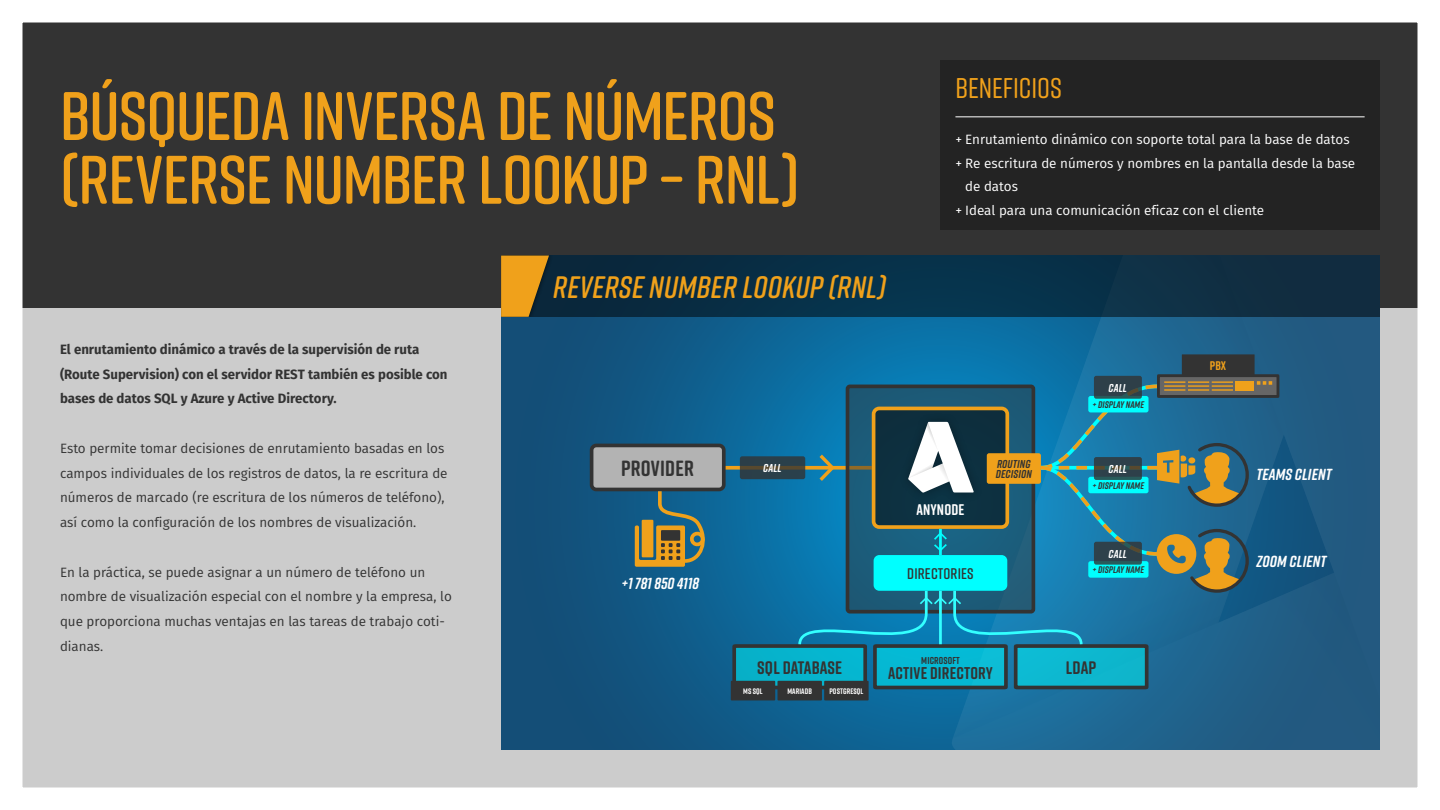
<style>
.page{position:relative;width:1440px;height:810px;background:#ccc}
.page>*{position:absolute;margin:0;border:0;box-sizing:border-box;transform-origin:0 0}
.t1{font:600 68.47px/63.8px "Rift Soft";letter-spacing:-.015em;color:#f0a11b}
.t2{font:italic 600 30.97px "Rift Soft";letter-spacing:.01em;color:#f0a11b}
.t3{font:500 28.5px "Rift Soft";color:#f0a11b}
.t4{font:700 21.98px "Rift Soft";letter-spacing:.01em;color:#333}
.t5{font:700 18.08px "Rift Soft";letter-spacing:.005em;color:#333}
.t6{font:700 17.02px "Rift Soft";letter-spacing:.01em;color:#333}
.t7{font:italic 700 16.05px "Rift Soft";letter-spacing:.01em;color:#fff}
.t8{font:600 15.45px "Rift Soft";letter-spacing:.01em;color:#333}
.t9{font:700 15.45px "Rift Soft";letter-spacing:.01em;color:#fff}
.t10{font:13.5px/24.8px "Fira Sans";color:#333}
.t11{font:13.5px "Fira Sans";color:#fff}
.t12{font:700 13.5px/24.8px "Fira Sans";color:#333}
.t13{font:700 12.52px "Rift Soft";color:#f0a11b}
.t14{font:italic 700 11.48px "Rift Soft";letter-spacing:.01em;color:#fff}
.t15{font:italic 700 11.48px/10.5px "Rift Soft";letter-spacing:.01em;color:#333}
.t16{font:700 10.05px "Rift Soft";letter-spacing:.01em;color:#333}
.t17{font:italic 700 9.6px "Rift Soft";letter-spacing:.01em;color:#333}
.t18{font:700 8.02px "Rift Soft";letter-spacing:.01em;color:#fff}
</style>
<div class="page">
<div style="left:0;top:0;width:1440px;height:308px;background:#333"></div>
<div style="left:940px;top:60px;width:440px;height:170px;background:#232323"></div>
<hr style="left:955px;top:116px;width:410px;height:1px;background:#fff">
<svg style="left:501px;top:317px;width:229px;height:433px;background:#11547f"></svg>
<div style="left:501px;top:256px;width:879px;height:61px;background:#09283e"></div>
<svg style="left:501px;top:256px;width:48px;height:61px"></svg>
<svg style="left:726px;top:466px;width:4px;height:4px"></svg>
<div style="left:592px;top:445px;width:132px;height:44px;background:#b3b3b3;border-radius:5px"></div>
<div style="left:590px;top:444px;width:136px;height:47px;border:4px solid #333;border-radius:5px"></div>
<svg style="left:635px;top:488px;width:79px;height:79px;background:#5c7160"></svg>
<svg style="left:730px;top:256px;width:650px;height:494px;background:#1d6787"></svg>
<div style="left:0;top:0;width:1440px;height:810px;border:22px solid #fff"></div>
<h1 class="t1" style="left:60px;top:82px;width:741px">BÚSQUEDA INVERSA DE NÚMEROS (REVERSE NUMBER LOOKUP – RNL)</h1>
<h3 class="t3" style="left:955px;top:68px;width:108px">BENEFICIOS</h3>
<p class="t11" style="left:955px;top:130px;width:396px">+ Enrutamiento dinámico con soporte total para la base de datos</p>
<p class="t11" style="left:955px;top:153px;width:401px">+ Re escritura de números y nombres en la pantalla desde la base</p>
<p class="t11" style="left:965px;top:176px;width:54px">de datos</p>
<p class="t11" style="left:955px;top:200px;width:310px">+ Ideal para una comunicación eficaz con el cliente</p>
<p class="t12" style="left:60px;top:337px;width:389px">El enrutamiento dinámico a través de la supervisión de ruta (Route Supervision) con el servidor REST también es posible con bases de datos SQL y Azure y Active Directory.</p>
<p class="t10" style="left:60px;top:436px;width:389px">Esto permite tomar decisiones de enrutamiento basadas en los campos individuales de los registros de datos, la re escritura de números de marcado (re escritura de los números de teléfono), así como la configuración de los nombres de visualización.</p>
<p class="t10" style="left:60px;top:559px;width:393px">En la práctica, se puede asignar a un número de teléfono un nombre de visualización especial con el nombre y la empresa, lo que proporciona muchas ventajas en las tareas de trabajo coti&shy;dianas.</p>
<h2 class="t2" style="left:553px;top:265px;width:334px">REVERSE NUMBER LOOKUP (RNL)</h2>
<h3 class="t4" style="left:621px;top:453px;width:74px">PROVIDER</h3>
<p class="t14" style="left:763px;top:460px;width:20px">CALL</p>
<p class="t7" style="left:621px;top:572px;width:79px">+1 781 850 4118</p>
<p class="t9" style="left:916px;top:498px;width:50px">ANYNODE</p>
<p class="t8" style="left:907px;top:563px;width:68px">DIRECTORIES</p>
<p class="t15" style="left:996px;top:458px;width:37px">ROUTING<br>DECISION</p>
<p class="t14" style="left:1109px;top:380px;width:20px">CALL</p>
<p class="t17" style="left:1092px;top:398px;width:53px">+ DISPLAY NAME</p>
<p class="t14" style="left:1109px;top:461px;width:20px">CALL</p>
<p class="t17" style="left:1092px;top:479px;width:53px">+ DISPLAY NAME</p>
<p class="t14" style="left:1109px;top:545px;width:20px">CALL</p>
<p class="t17" style="left:1092px;top:563px;width:53px">+ DISPLAY NAME</p>
<p class="t13" style="left:1210px;top:357px;width:18px">PBX</p>
<p class="t7" style="left:1256px;top:463px;width:77px">TEAMS CLIENT</p>
<p class="t7" style="left:1256px;top:550px;width:71px">ZOOM CLIENT</p>
<p class="t16" style="left:921px;top:653px;width:40px">MICROSOFT</p>
<p class="t6" style="left:888px;top:660px;width:106px">ACTIVE DIRECTORY</p>
<h3 class="t5" style="left:757px;top:655px;width:86px">SQL DATABASE</h3>
<h3 class="t5" style="left:1066px;top:655px;width:32px">LDAP</h3>
<p class="t18" style="left:743px;top:685px;width:21px">MS SQL</p>
<p class="t18" style="left:787px;top:685px;width:26px">MARIADB</p>
<p class="t18" style="left:829px;top:685px;width:36px">POSTGRESQL</p>
</div>
